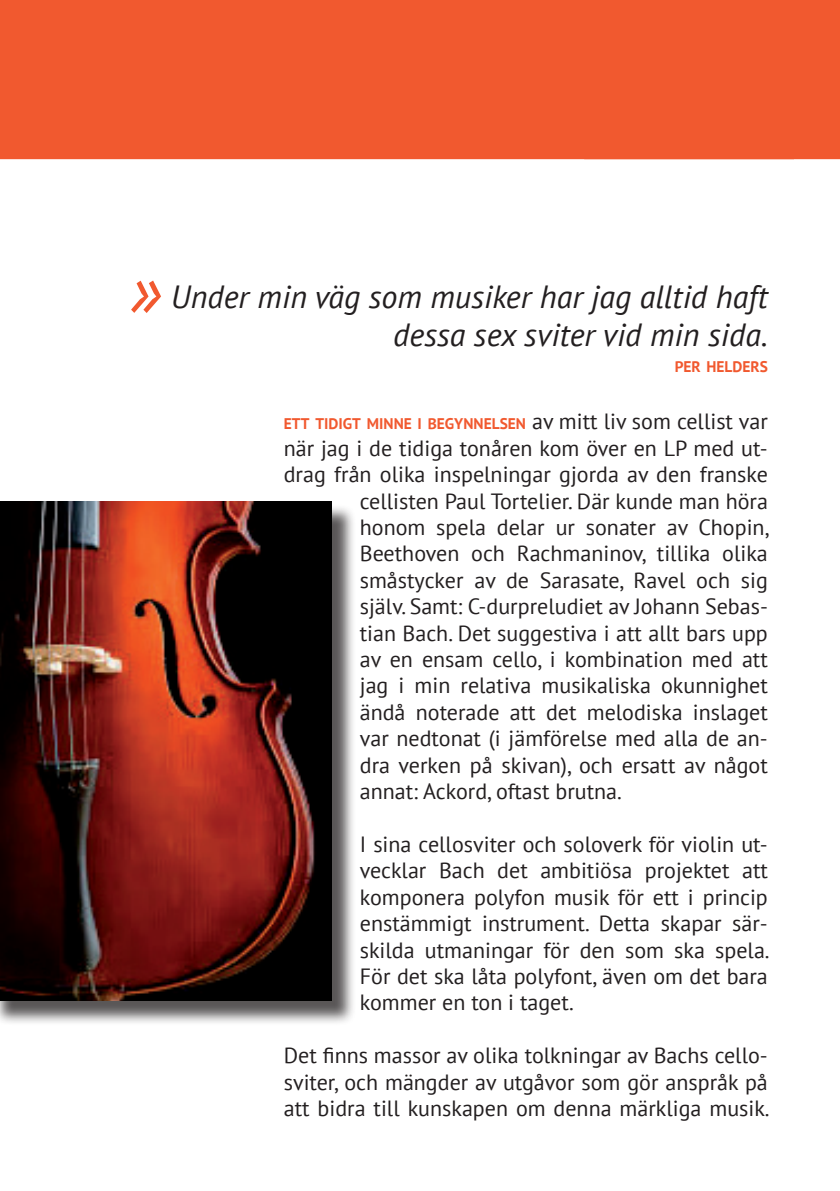
<style>
.page{position:relative;width:840px;height:1191px;background:#fff}
.page>*{position:absolute;margin:0;border:0;box-sizing:border-box;transform-origin:0 0}
.t1{font:italic 72px "PT Sans";color:#f1592f}
.t2{font:italic 32px/38.4px "PT Sans";color:#231f20;text-align:right}
.t3{font:22px/26.4px "PT Sans";color:#231f20;text-align:justify}
.t4{font:700 15.4px "PT Sans";color:#f1592f}
.s1{font-weight:400;font-size:22px;color:#231f20}
</style>
<div class="page">
<div style="left:793px;top:0;width:46px;height:159px;background:#f1592f"></div>
<div style="left:0;top:0;width:793px;height:159px;background:#f1592f"></div>
<div style="left:0;top:504px;width:356px;height:521px;background:#231f20;opacity:.75"></div>
<img style="left:0;top:501px;width:331px;height:499px">
<h1 class="t1" style="left:128px;top:245px;width:34px">»</h1>
<h2 class="t2" style="left:171px;top:277px;width:598px">Under min väg som musiker har jag alltid haft dessa sex sviter vid min sida.</h2>
<p class="t4" style="left:674px;top:357px;width:95px">PER HELDERS</p>
<p class="t4" style="left:283px;top:414px;width:485px">ETT TIDIGT MINNE I BEGYNNELSEN <span class="s1">av mitt liv som cellist var</span></p>
<p class="t3" style="left:283px;top:434px;width:485px">när jag i de tidiga tonåren kom över en LP med ut-</p>
<p class="t3" style="left:283px;top:461px;width:485px">drag från olika inspelningar gjorda av den franske</p>
<p class="t3" style="left:359px;top:487px;width:409px">cellisten Paul Tortelier. Där kunde man höra</p>
<p class="t3" style="left:359px;top:513px;width:411px">honom spela delar ur sonater av Chopin,</p>
<p class="t3" style="left:359px;top:540px;width:409px">Beethoven och Rachmaninov, tillika olika</p>
<p class="t3" style="left:359px;top:566px;width:409px">småstycker av de Sarasate, Ravel och sig</p>
<p class="t3" style="left:359px;top:593px;width:409px">själv. Samt: C-durpreludiet av Johann Sebas-</p>
<p class="t3" style="left:359px;top:619px;width:409px">tian Bach. Det suggestiva i att allt bars upp</p>
<p class="t3" style="left:359px;top:645px;width:409px">av en ensam cello, i kombination med att</p>
<p class="t3" style="left:359px;top:672px;width:409px">jag i min relativa musikaliska okunnighet</p>
<p class="t3" style="left:359px;top:698px;width:409px">ändå noterade att det melodiska inslaget</p>
<p class="t3" style="left:359px;top:725px;width:409px">var nedtonat (i jämförelse med alla de an-</p>
<p class="t3" style="left:359px;top:751px;width:409px">dra verken på skivan), och ersatt av något</p>
<p class="t3" style="left:359px;top:777px;width:263px">annat: Ackord, oftast brutna.</p>
<p class="t3" style="left:359px;top:830px;width:411px">I sina cellosviter och soloverk för violin ut&shy;vecklar Bach det ambitiösa projektet att komponera polyfon musik för ett i princip enstämmigt instrument. Detta skapar sär&shy;skilda utmaningar för den som ska spela.<br>För det ska låta polyfont, även om det bara kommer en ton i taget.</p>
<p class="t3" style="left:283px;top:1041px;width:487px">Det finns massor av olika tolkningar av Bachs cello&shy;sviter, och mängder av utgåvor som gör anspråk på att bidra till kunskapen om denna märkliga musik.</p>
</div>
